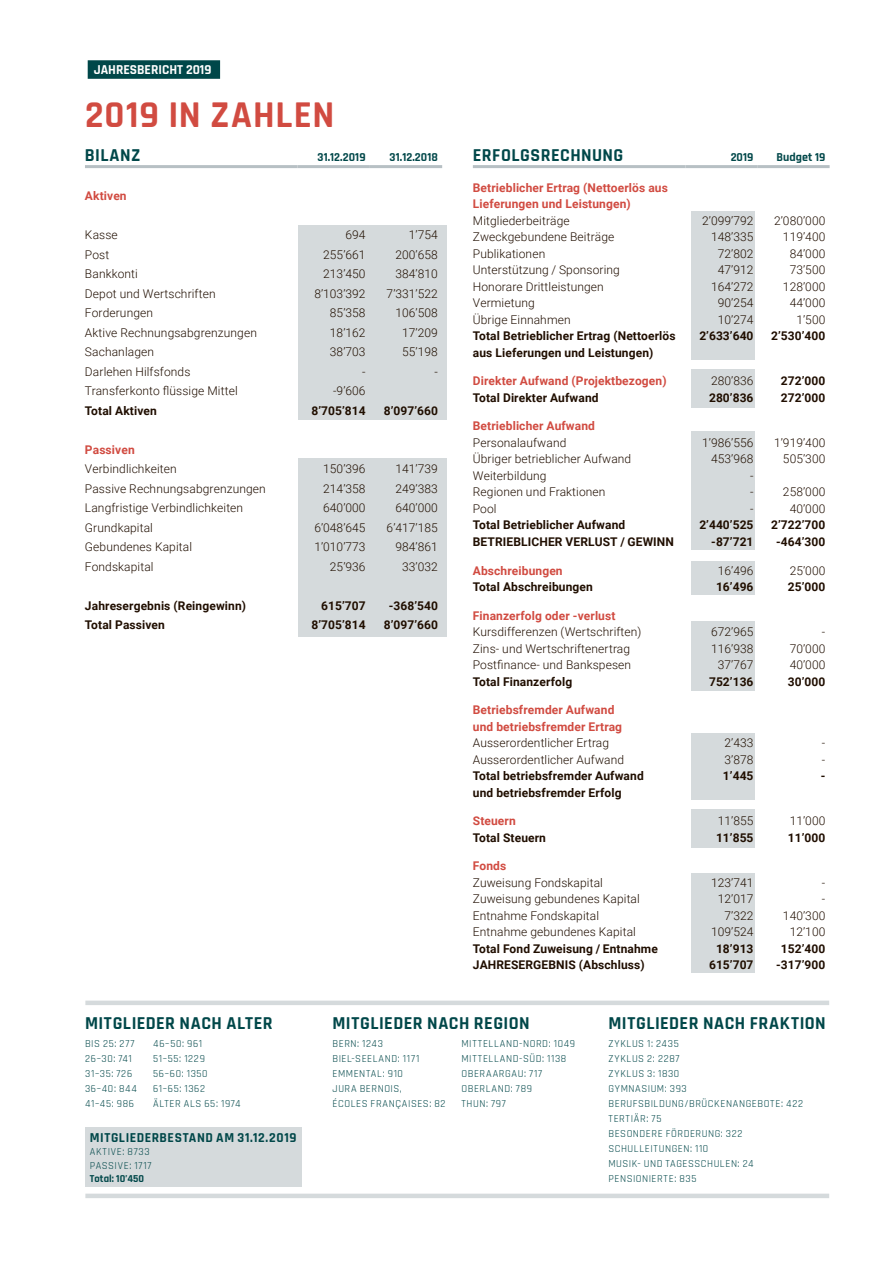
<style>
.page{position:relative;width:893px;height:1263px;background:#fff}
.page>*{position:absolute;margin:0;border:0;box-sizing:border-box;transform-origin:0 0}
.t1{font:700 37.5px "Rajdhani";letter-spacing:.03em;color:#d14b41}
.t2{font:700 18px "Rajdhani";letter-spacing:.025em;color:#004749}
.t3{font:700 13.5px "Rajdhani";letter-spacing:.04em;color:#004749}
.t4{font:700 13.5px "Rajdhani";color:#fff}
.t5{font:300 12px/16.5px "Roboto";letter-spacing:.01em;color:#200e00;text-align:right}
.t6{font:700 12px/16.5px "Roboto";letter-spacing:.01em;color:#200e00}
.t7{font:700 12px/16.5px "Roboto";letter-spacing:.01em;color:#d14b41}
.t8{font:700 12px "Rajdhani";letter-spacing:.005em;color:#004749}
.t9{font:10.5px/15px "Rajdhani";letter-spacing:.055em;color:#004749}
.t10{font:700 10.5px "Rajdhani";letter-spacing:.005em;color:#004749}
</style>
<div class="page">
<div style="left:691px;top:369px;width:64px;height:39px;background:#d5dadc"></div>
<div style="left:691px;top:874px;width:64px;height:99px;background:#d5dadc"></div>
<div style="left:691px;top:809px;width:64px;height:38px;background:#d5dadc"></div>
<div style="left:691px;top:733px;width:64px;height:66px;background:#d5dadc"></div>
<div style="left:691px;top:621px;width:64px;height:70px;background:#d5dadc"></div>
<div style="left:691px;top:562px;width:64px;height:33px;background:#d5dadc"></div>
<div style="left:691px;top:432px;width:64px;height:118px;background:#d5dadc"></div>
<div style="left:691px;top:211px;width:64px;height:148px;background:#d5dadc"></div>
<div style="left:298px;top:458px;width:148px;height:178px;background:#d5dadc"></div>
<div style="left:298px;top:226px;width:148px;height:194px;background:#d5dadc"></div>
<div style="left:85px;top:1000px;width:744px;height:5px;background:#d5dadc"></div>
<div style="left:85px;top:1193px;width:744px;height:5px;background:#d5dadc"></div>
<div style="left:88px;top:60px;width:132px;height:19px;background:#004749"></div>
<div style="left:86px;top:1127px;width:216px;height:59px;background:#d5dadc"></div>
<hr style="left:85px;top:165px;width:213px;height:3px;background:#b7c0c4">
<hr style="left:298px;top:165px;width:72px;height:3px;background:#b7c0c4">
<hr style="left:370px;top:165px;width:72px;height:3px;background:#b7c0c4">
<hr style="left:473px;top:165px;width:212px;height:3px;background:#b7c0c4">
<hr style="left:685px;top:165px;width:73px;height:3px;background:#b7c0c4">
<hr style="left:758px;top:165px;width:72px;height:3px;background:#b7c0c4">
<p class="t4" style="left:94px;top:61px;width:119px">JAHRESBERICHT 2019</p>
<h1 class="t1" style="left:85px;top:92px;width:251px">2019 IN ZAHLEN</h1>
<h2 class="t2" style="left:85px;top:145px;width:57px">BILANZ</h2>
<p class="t8" style="left:317px;top:150px;width:50px">31.12.2019</p>
<p class="t8" style="left:390px;top:150px;width:50px">31.12.2018</p>
<h2 class="t2" style="left:473px;top:145px;width:152px">ERFOLGSRECHNUNG</h2>
<p class="t8" style="left:731px;top:150px;width:24px">2019</p>
<p class="t8" style="left:776px;top:150px;width:50px">Budget 19</p>
<p class="t7" style="left:85px;top:187px;width:43px">Aktiven</p>
<p class="t5" style="left:85px;top:225px;width:174px;line-height:19.5px;text-align:left">Kasse<br>Post<br>Bankkonti<br>Depot und Wertschriften<br>Forderungen<br>Aktive Rechnungsabgrenzungen<br>Sachanlagen<br>Darlehen Hilfsfonds<br>Transferkonto flüssige Mittel</p>
<p class="t6" style="left:85px;top:402px;width:73px">Total Aktiven</p>
<p class="t7" style="left:85px;top:441px;width:51px">Passiven</p>
<p class="t5" style="left:85px;top:459px;width:182px;line-height:19.5px;text-align:left">Verbindlichkeiten<br>Passive Rechnungsabgrenzungen<br>Langfristige Verbindlichkeiten<br>Grundkapital<br>Gebundenes Kapital<br>Fondskapital</p>
<p class="t6" style="left:85px;top:595px;width:163px;line-height:19.5px">Jahresergebnis (Reingewinn)<br>Total Passiven</p>
<p class="t7" style="left:473px;top:179px;width:197px">Betrieblicher Ertrag (Nettoerlös aus<br>Lieferungen und Leistungen)</p>
<p class="t5" style="left:473px;top:212px;width:149px;text-align:left">Mitgliederbeiträge<br>Zweckgebundene Beiträge<br>Publikationen<br>Unterstützung / Sponsoring<br>Honorare Drittleistungen<br>Vermietung<br>Übrige Einnahmen</p>
<p class="t6" style="left:473px;top:327px;width:204px">Total Betrieblicher Ertrag (Nettoerlös aus Lieferungen und Leistungen)</p>
<p class="t7" style="left:473px;top:372px;width:195px">Direkter Aufwand (Projektbezogen)</p>
<p class="t6" style="left:473px;top:389px;width:127px">Total Direkter Aufwand</p>
<p class="t7" style="left:473px;top:417px;width:124px">Betrieblicher Aufwand</p>
<p class="t5" style="left:473px;top:434px;width:160px;text-align:left">Personalaufwand<br>Übriger betrieblicher Aufwand<br>Weiterbildung<br>Regionen und Fraktionen<br>Pool</p>
<p class="t6" style="left:473px;top:516px;width:203px">Total Betrieblicher Aufwand<br>BETRIEBLICHER VERLUST / GEWINN</p>
<p class="t7" style="left:473px;top:561px;width:91px">Abschreibungen</p>
<p class="t6" style="left:473px;top:578px;width:122px">Total Abschreibungen</p>
<p class="t7" style="left:473px;top:606px;width:144px">Finanzerfolg oder -verlust</p>
<p class="t5" style="left:473px;top:623px;width:170px;text-align:left">Kursdifferenzen (Wertschriften)<br>Zins- und Wertschriftenertrag<br>Postfinance- und Bankspesen</p>
<p class="t6" style="left:473px;top:672px;width:101px">Total Finanzerfolg</p>
<p class="t7" style="left:473px;top:701px;width:151px">Betriebsfremder Aufwand und betriebsfremder Ertrag</p>
<p class="t5" style="left:473px;top:734px;width:153px;text-align:left">Ausserordentlicher Ertrag<br>Ausserordentlicher Aufwand</p>
<p class="t6" style="left:473px;top:767px;width:172px">Total betriebsfremder Aufwand und betriebsfremder Erfolg</p>
<p class="t7" style="left:473px;top:812px;width:44px">Steuern</p>
<p class="t6" style="left:473px;top:828px;width:75px">Total Steuern</p>
<p class="t7" style="left:473px;top:857px;width:35px">Fonds</p>
<p class="t5" style="left:473px;top:873px;width:169px;text-align:left">Zuweisung Fondskapital<br>Zuweisung gebundenes Kapital<br>Entnahme Fondskapital<br>Entnahme gebundenes Kapital</p>
<p class="t6" style="left:473px;top:939px;width:187px">Total Fond Zuweisung / Entnahme<br>JAHRESERGEBNIS (Abschluss)</p>
<p class="t5" style="left:702px;top:212px;width:53px">2’099’792<br>148’335<br>72’802<br>47’912<br>164’272<br>90’254<br>10’274</p>
<p class="t6" style="left:699px;top:327px;width:56px">2’633’640</p>
<p class="t5" style="left:711px;top:372px;width:44px">280’836</p>
<p class="t6" style="left:709px;top:389px;width:46px">280’836</p>
<p class="t5" style="left:702px;top:434px;width:53px">1’986’556<br>453’968<br>-<br>-<br>-</p>
<p class="t6" style="left:699px;top:516px;width:56px;text-align:right">2’440’525 -87’721</p>
<p class="t5" style="left:718px;top:561px;width:37px">16’496</p>
<p class="t6" style="left:716px;top:578px;width:39px">16’496</p>
<p class="t5" style="left:711px;top:623px;width:44px;text-align:center">672’965<br>116’938<br>37’767</p>
<p class="t6" style="left:709px;top:672px;width:46px">752’136</p>
<p class="t5" style="left:774px;top:212px;width:53px">2’080’000<br>119’400<br>84’000<br>73’500<br>128’000<br>44’000<br>1’500</p>
<p class="t6" style="left:771px;top:327px;width:56px">2’530’400</p>
<p class="t6" style="left:781px;top:372px;width:46px">272’000<br>272’000</p>
<p class="t5" style="left:774px;top:434px;width:53px">1’919’400<br>505’300</p>
<p class="t5" style="left:783px;top:483px;width:44px;text-align:center">258’000<br>40’000</p>
<p class="t6" style="left:771px;top:516px;width:56px;text-align:center">2’722’700 -464’300</p>
<p class="t5" style="left:790px;top:561px;width:37px">25’000</p>
<p class="t6" style="left:788px;top:578px;width:39px">25’000</p>
<p class="t5" style="left:387px;top:225px;width:53px;line-height:19.5px">1’754<br>200’658<br>384’810<br>7’331’522<br>106’508<br>17’209<br>55’198<br>-</p>
<p class="t6" style="left:384px;top:402px;width:56px">8’097’660</p>
<p class="t5" style="left:314px;top:225px;width:53px;line-height:19.5px">694<br>255’661<br>213’450<br>8’103’392<br>85’358<br>18’162<br>38’703<br>-<br>-9’606</p>
<p class="t6" style="left:311px;top:402px;width:56px">8’705’814</p>
<p class="t5" style="left:314px;top:459px;width:53px;line-height:19.5px">150’396<br>214’358<br>640’000<br>6’048’645<br>1’010’773<br>25’936</p>
<p class="t6" style="left:311px;top:595px;width:56px;line-height:19.5px;text-align:right">615’707<br>8’705’814</p>
<p class="t5" style="left:387px;top:459px;width:53px;line-height:19.5px">141’739<br>249’383<br>640’000<br>6’417’185<br>984’861<br>33’032</p>
<p class="t6" style="left:384px;top:595px;width:56px;line-height:19.5px;text-align:center">-368’540<br>8’097’660</p>
<p class="t5" style="left:790px;top:623px;width:37px;text-align:justify;text-indent:32px">- 70’000<br>40’000</p>
<p class="t6" style="left:788px;top:672px;width:39px">30’000</p>
<p class="t5" style="left:724px;top:734px;width:30px;text-align:left">2’433<br>3’878</p>
<p class="t6" style="left:723px;top:767px;width:32px">1’445</p>
<p class="t5" style="left:718px;top:812px;width:37px">11’855</p>
<p class="t6" style="left:716px;top:828px;width:39px">11’855</p>
<p class="t5" style="left:711px;top:873px;width:44px">123’741<br>12’017<br>7’322<br>109’524</p>
<p class="t6" style="left:709px;top:939px;width:46px;text-align:center">18’913<br>615’707</p>
<p class="t5" style="left:822px;top:734px;width:5px;text-align:left">- -</p>
<p class="t6" style="left:821px;top:767px;width:6px">-</p>
<p class="t5" style="left:790px;top:812px;width:37px">11’000</p>
<p class="t6" style="left:788px;top:828px;width:39px">11’000</p>
<p class="t5" style="left:783px;top:873px;width:44px">-<br>-<br>140’300<br>12’100</p>
<p class="t6" style="left:776px;top:939px;width:51px;text-align:center">152’400 -317’900</p>
<h2 class="t2" style="left:85px;top:1012px;width:189px">MITGLIEDER NACH ALTER</h2>
<p class="t9" style="left:85px;top:1036px;width:53px">BIS 25: 277<br>26–30: 741<br>31–35: 726<br>36–40: 844<br>41–45: 986</p>
<p class="t9" style="left:153px;top:1036px;width:89px">46–50: 961<br>51–55: 1229<br>56–60: 1350<br>61–65: 1362<br>ÄLTER ALS 65: 1974</p>
<p class="t3" style="left:90px;top:1129px;width:208px">MITGLIEDERBESTAND AM 31.12.2019</p>
<p class="t9" style="left:90px;top:1145px;width:63px;line-height:13.5px">AKTIVE: 8733<br>PASSIVE: 1717</p>
<p class="t10" style="left:90px;top:1172px;width:56px">Total: 10’450</p>
<h2 class="t2" style="left:333px;top:1012px;width:198px">MITGLIEDER NACH REGION</h2>
<p class="t9" style="left:333px;top:1036px;width:114px">BERN: 1243<br>BIEL-SEELAND: 1171<br>EMMENTAL: 910<br>JURA BERNOIS,<br>ÉCOLES FRANÇAISES: 82</p>
<p class="t9" style="left:461px;top:1036px;width:115px">MITTELLAND-NORD: 1049<br>MITTELLAND-SÜD: 1138<br>OBERAARGAU: 717<br>OBERLAND: 789<br>THUN: 797</p>
<h2 class="t2" style="left:608px;top:1012px;width:219px">MITGLIEDER NACH FRAKTION</h2>
<p class="t9" style="left:608px;top:1036px;width:196px">ZYKLUS 1: 2435<br>ZYKLUS 2: 2287<br>ZYKLUS 3: 1830<br>GYMNASIUM: 393<br>BERUFSBILDUNG/BRÜCKENANGEBOTE: 422<br>TERTIÄR: 75<br>BESONDERE FÖRDERUNG: 322<br>SCHULLEITUNGEN: 110<br>MUSIK- UND TAGESSCHULEN: 24<br>PENSIONIERTE: 835</p>
</div>
